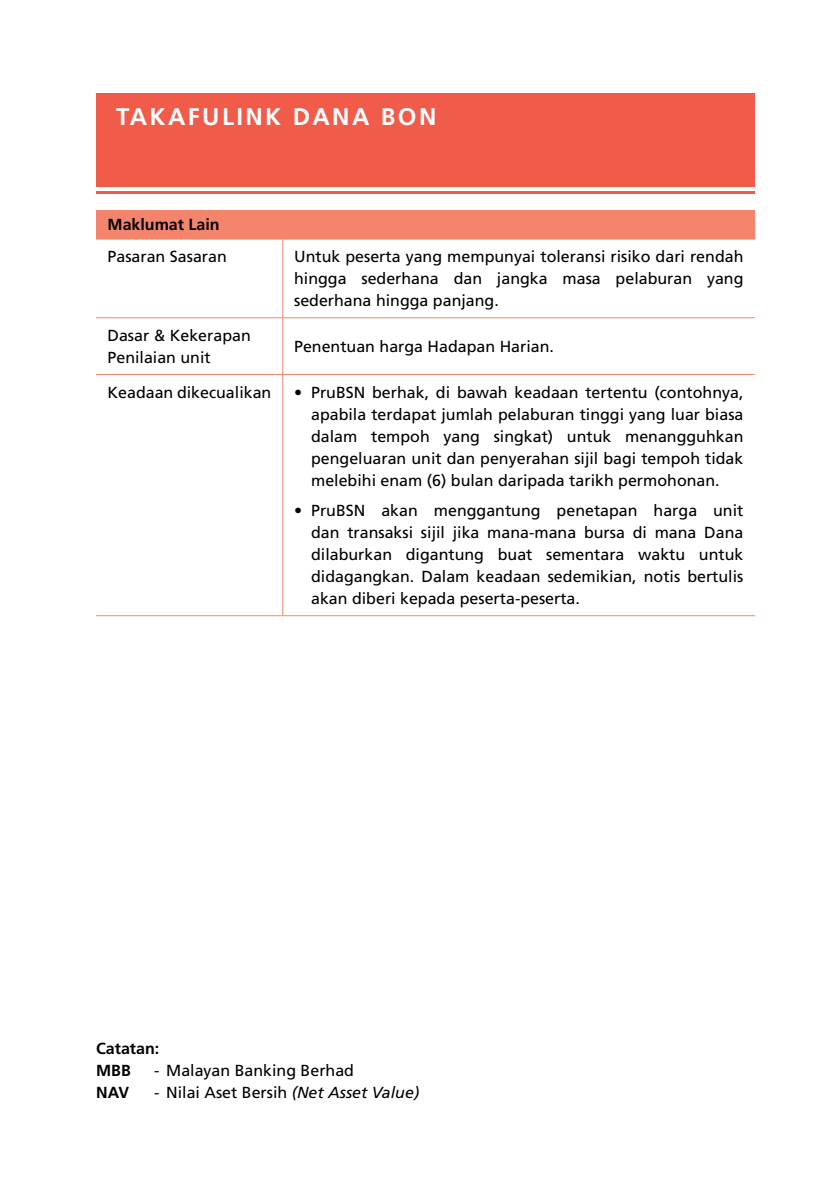
<style>
.page{position:relative;width:840px;height:1191px;background:#fff}
.page>*{position:absolute;margin:0;border:0;box-sizing:border-box;transform-origin:0 0}
.t1{font:700 24px "Frutiger";letter-spacing:.1em;color:#fff}
.t2{font:16px/22px "Frutiger";color:#000;text-align:justify}
.t3{font:700 16px/22px "Frutiger";color:#000}
.s1{font-style:italic}
</style>
<div class="page">
<div style="left:96px;top:93px;width:658px;height:94px;background:#f15b4a"></div>
<hr style="left:96px;top:191px;width:658px;height:3px;background:#f15b4a">
<div style="left:96px;top:211px;width:658px;height:28px;background:#f5846d"></div>
<hr style="left:96px;top:239px;width:186px;height:1px;background:#f5846d">
<hr style="left:282px;top:239px;width:472px;height:1px;background:#f5846d">
<hr style="left:282px;top:239px;width:1px;height:78px;background:#f5846d">
<hr style="left:96px;top:317px;width:186px;height:1px;background:#f5846d">
<hr style="left:282px;top:317px;width:472px;height:1px;background:#f5846d">
<hr style="left:282px;top:318px;width:1px;height:56px;background:#f5846d">
<hr style="left:96px;top:374px;width:186px;height:1px;background:#f5846d">
<hr style="left:282px;top:374px;width:472px;height:1px;background:#f5846d">
<hr style="left:282px;top:375px;width:1px;height:240px;background:#f5846d">
<hr style="left:96px;top:615px;width:186px;height:1px;background:#f5846d">
<hr style="left:282px;top:615px;width:472px;height:1px;background:#f5846d">
<h1 class="t1" style="left:116px;top:103px;width:321px">TAKAFULINK DANA BON</h1>
<p class="t3" style="left:107px;top:213px;width:114px">Maklumat Lain</p>
<p class="t2" style="left:107px;top:246px;width:121px">Pasaran Sasaran</p>
<p class="t2" style="left:294px;top:246px;width:450px">Untuk peserta yang mempunyai toleransi risiko dari rendah hingga sederhana dan jangka masa pelaburan yang sederhana hingga panjang.</p>
<p class="t2" style="left:107px;top:324px;width:145px">Dasar &amp; Kekerapan<br>Penilaian unit</p>
<p class="t2" style="left:294px;top:335px;width:261px">Penentuan harga Hadapan Harian.</p>
<p class="t2" style="left:107px;top:381px;width:165px">Keadaan dikecualikan</p>
<p class="t2" style="left:311px;top:381px;width:433px;text-indent:-17px">• PruBSN berhak, di bawah keadaan tertentu (contohnya, apabila terdapat jumlah pelaburan tinggi yang luar biasa dalam tempoh yang singkat) untuk menangguhkan pengeluaran unit dan penyerahan sijil bagi tempoh tidak melebihi enam (6) bulan daripada tarikh permohonan.</p>
<p class="t2" style="left:311px;top:500px;width:433px;text-indent:-17px">• PruBSN akan menggantung penetapan harga unit dan transaksi sijil jika mana-mana bursa di mana Dana dilaburkan digantung buat sementara waktu untuk didagangkan. Dalam keadaan sedemikian, notis bertulis akan diberi kepada peserta-peserta.</p>
<p class="t3" style="left:96px;top:1037px;width:65px">Catatan:<br>MBB</p>
<p class="t2" style="left:154px;top:1059px;width:201px">- Malayan Banking Berhad</p>
<p class="t3" style="left:96px;top:1081px;width:34px">NAV</p>
<p class="t2" style="left:154px;top:1081px;width:266px">- Nilai Aset Bersih <span class="s1">(Net Asset Value)</span></p>
</div>
